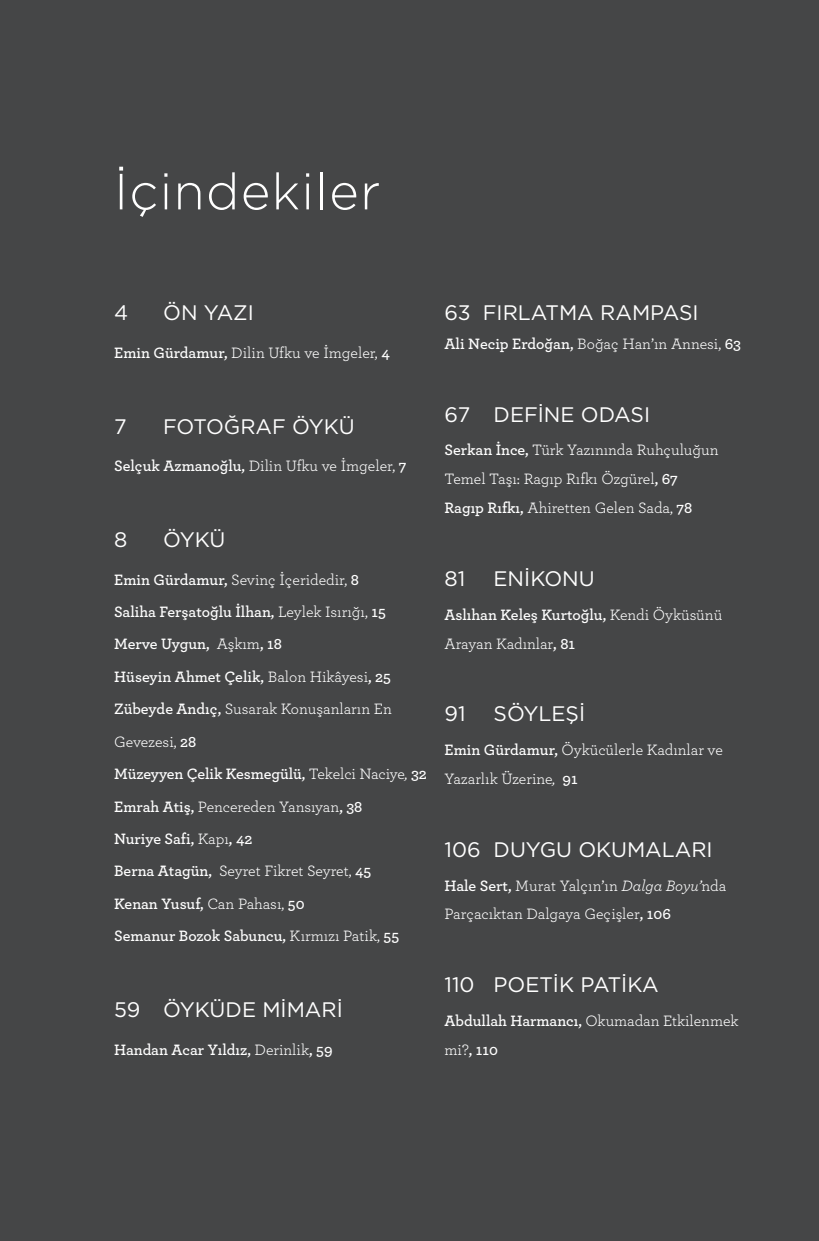
<style>
.page{position:relative;width:819px;height:1241px;background:#fff}
.page>*{position:absolute;margin:0;border:0;box-sizing:border-box;transform-origin:0 0}
.t1{font:300 50.75px "Gotham";letter-spacing:.025em;color:#fff}
.t2{font:21px "Gotham";color:#fff}
.t3{font:600 15.75px/32.4px "Archer";letter-spacing:-.005em;color:#fff}
.t4{font:15.75px/28.9px "Archer";color:#fff}
.s1{font-weight:600}
.s2{font-weight:400}
.s3{font-weight:400;font-style:italic}
.s4{font-style:italic}
</style>
<div class="page">
<div style="left:0;top:0;width:819px;height:1240px;background:#454647"></div>
<h1 class="t1" style="left:114px;top:159px;width:268px">İçindekiler</h1>
<h2 class="t2" style="left:114px;top:299px;width:16px">4</h2>
<h2 class="t2" style="left:163px;top:299px;width:92px">ÖN YAZI</h2>
<p class="t4" style="left:114px;top:337px;width:277px"><span class="s1">Emin Gürdamur,</span> Dilin Ufku ve İmgeler, <span class="s1">4</span></p>
<h2 class="t2" style="left:114px;top:412px;width:14px">7</h2>
<h2 class="t2" style="left:163px;top:412px;width:193px">FOTOĞRAF ÖYKÜ</h2>
<p class="t4" style="left:114px;top:450px;width:294px"><span class="s1">Selçuk Azmanoğlu,</span> Dilin Ufku ve İmgeler, <span class="s1">7</span></p>
<h2 class="t2" style="left:114px;top:526px;width:15px">8</h2>
<h2 class="t2" style="left:163px;top:526px;width:64px">ÖYKÜ</h2>
<p class="t3" style="left:114px;top:562px;width:314px">Emin Gürdamur, <span class="s2">Sevinç İçeridedir,</span> 8<br>Saliha Ferşatoğlu İlhan, <span class="s2">Leylek Isırığı,</span> 15<br>Merve Uygun, <span class="s2">Aşkım</span>, 18<br>Hüseyin Ahmet Çelik, <span class="s2">Balon Hikâyesi</span>, 25<br>Zübeyde Andıç, <span class="s2">Susarak Konuşanların En Gevezesi,</span> 28<br>Müzeyyen Çelik Kesmegülü, <span class="s2">Tekelci Naciye</span><span class="s3">,</span> 32<br>Emrah Atiş, <span class="s2">Pencereden Yansıyan</span>, 38<br>Nuriye Safi, <span class="s2">Kapı</span>, 42<br>Berna Atagün, <span class="s2">Seyret Fikret Seyret,</span> 45<br>Kenan Yusuf, <span class="s2">Can Pahası,</span> 50<br>Semanur Bozok Sabuncu, <span class="s2">Kırmızı Patik,</span> 55</p>
<h2 class="t2" style="left:114px;top:996px;width:230px">59 ÖYKÜDE MİMARİ</h2>
<p class="t3" style="left:114px;top:1032px;width:220px">Handan Acar Yıldız, <span class="s2">Derinlik</span>, 59</p>
<h2 class="t2" style="left:444px;top:299px;width:255px">63 FIRLATMA RAMPASI</h2>
<p class="t3" style="left:444px;top:326px;width:298px">Ali Necip Erdoğan, <span class="s2">Boğaç Han’ın Annesi,</span> 63</p>
<h2 class="t2" style="left:444px;top:400px;width:207px">67 DEFİNE ODASI</h2>
<p class="t4" style="left:444px;top:435px;width:275px"><span class="s1">Serkan İnce,</span> Türk Yazınında Ruhçuluğun<br>Temel Taşı: Ragıp Rıfkı Özgürel<span class="s1">, 67<br>Ragıp Rıfkı,</span> Ahiretten Gelen Sada, <span class="s1">78</span></p>
<h2 class="t2" style="left:444px;top:565px;width:22px">81</h2>
<h2 class="t2" style="left:493px;top:565px;width:103px">ENİKONU</h2>
<p class="t4" style="left:444px;top:599px;width:279px"><span class="s1">Aslıhan Keleş Kurtoğlu,</span> Kendi Öyküsünü<br>Arayan Kadınlar<span class="s1">, 81</span></p>
<h2 class="t2" style="left:444px;top:700px;width:23px">91</h2>
<h2 class="t2" style="left:493px;top:700px;width:93px">SÖYLEŞİ</h2>
<p class="t4" style="left:444px;top:734px;width:280px"><span class="s1">Emin Gürdamur,</span> Öykücülerle Kadınlar ve<br>Yazarlık Üzerine<span class="s4">,</span> <span class="s1">91</span></p>
<h2 class="t2" style="left:444px;top:835px;width:270px">106 DUYGU OKUMALARI</h2>
<p class="t4" style="left:444px;top:870px;width:283px"><span class="s1">Hale Sert,</span> Murat Yalçın’ın <span class="s4">Dalga Boyu’</span>nda<br>Parçacıktan Dalgaya Geçişler<span class="s1">, 106</span></p>
<h2 class="t2" style="left:444px;top:971px;width:216px">110 POETİK PATİKA</h2>
<p class="t3" style="left:444px;top:1005px;width:295px;line-height:28.9px">Abdullah Harmancı, <span class="s2">Okumadan Etkilenmek mi?</span>, 110</p>
</div>
